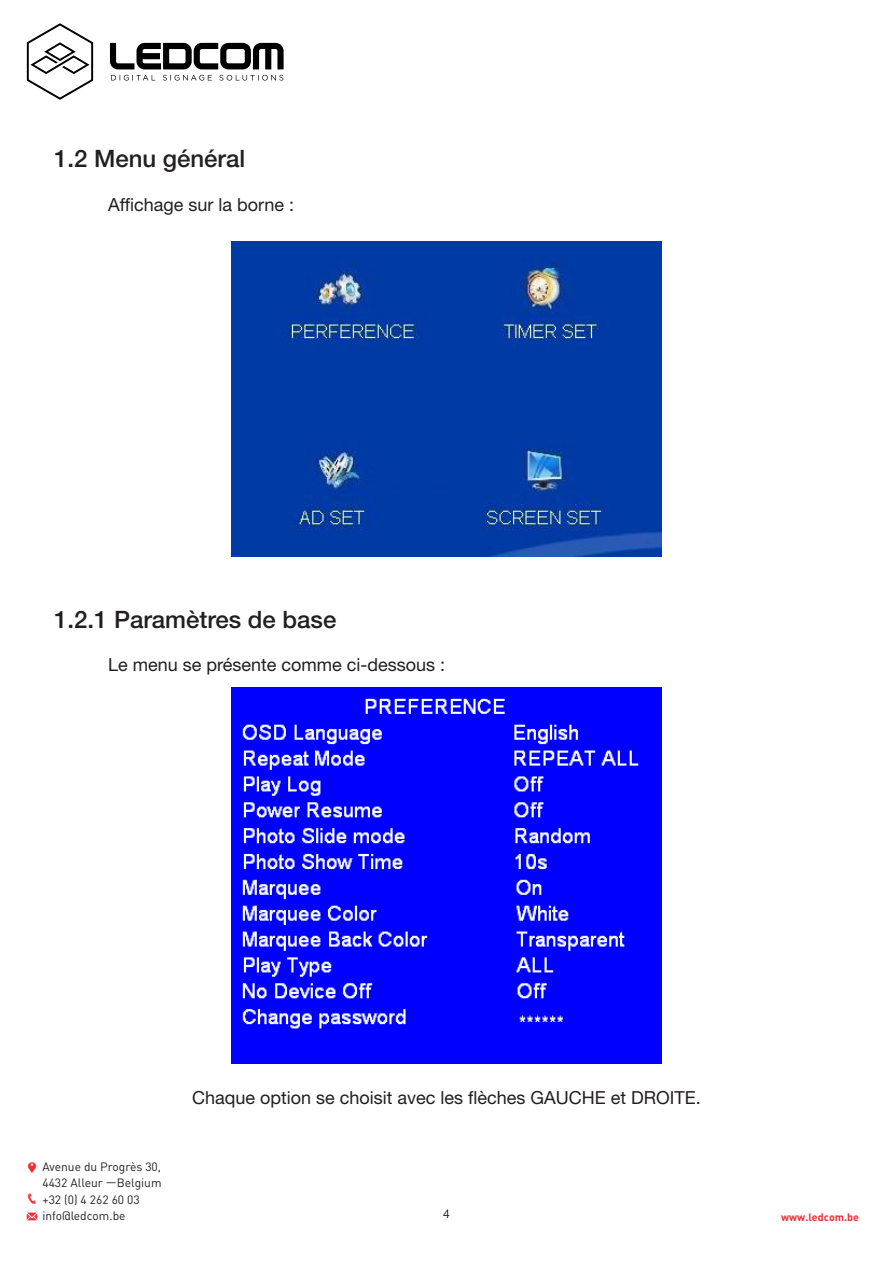
<style>
.page{position:relative;width:893px;height:1263px;background:#fff}
.page>*{position:absolute;margin:0;border:0;box-sizing:border-box;transform-origin:0 0}
.t1{font:500 24px "Helvetica Neue LT Std";color:#231f20}
.t2{font:18px "Helvetica Neue LT Std";color:#231f20}
.t3{font:12px/16.5px "DIN Pro";color:#231f20}
.t4{font:12px "Helvetica Neue LT Std";color:#231f20}
.t5{font:700 10.8px "DIN Pro";color:#ee2d34}
</style>
<div class="page">
<svg style="left:111px;top:75px;width:44px;height:6px"></svg>
<svg style="left:163px;top:75px;width:49px;height:6px"></svg>
<svg style="left:219px;top:75px;width:64px;height:6px"></svg>
<svg style="left:110px;top:43px;width:174px;height:26px"></svg>
<svg style="left:27px;top:23px;width:66px;height:77px"></svg>
<img style="left:232px;top:242px;width:429px;height:315px">
<img style="left:232px;top:687px;width:429px;height:376px">
<p class="t1" style="left:54px;top:145px;width:193px">1.2 Menu général</p>
<p class="t2" style="left:108px;top:193px;width:188px">Affichage sur la borne :</p>
<p class="t1" style="left:54px;top:605px;width:284px">1.2.1 Paramètres de base</p>
<p class="t2" style="left:108px;top:654px;width:339px">Le menu se présente comme ci-dessous :</p>
<p class="t3" style="left:42px;top:1158px;width:121px">Avenue du Progrès 30,<br>4432 Alleur —Belgium +32 (0) 4 262 60 03 info@ledcom.be</p>
<p class="t2" style="left:192px;top:1086px;width:510px">Chaque option se choisit avec les flèches GAUCHE et DROITE.</p>
<p class="t4" style="left:443px;top:1206px;width:8px">4</p>
<p class="t5" style="left:781px;top:1209px;width:80px">www.ledcom.be</p>
</div>
